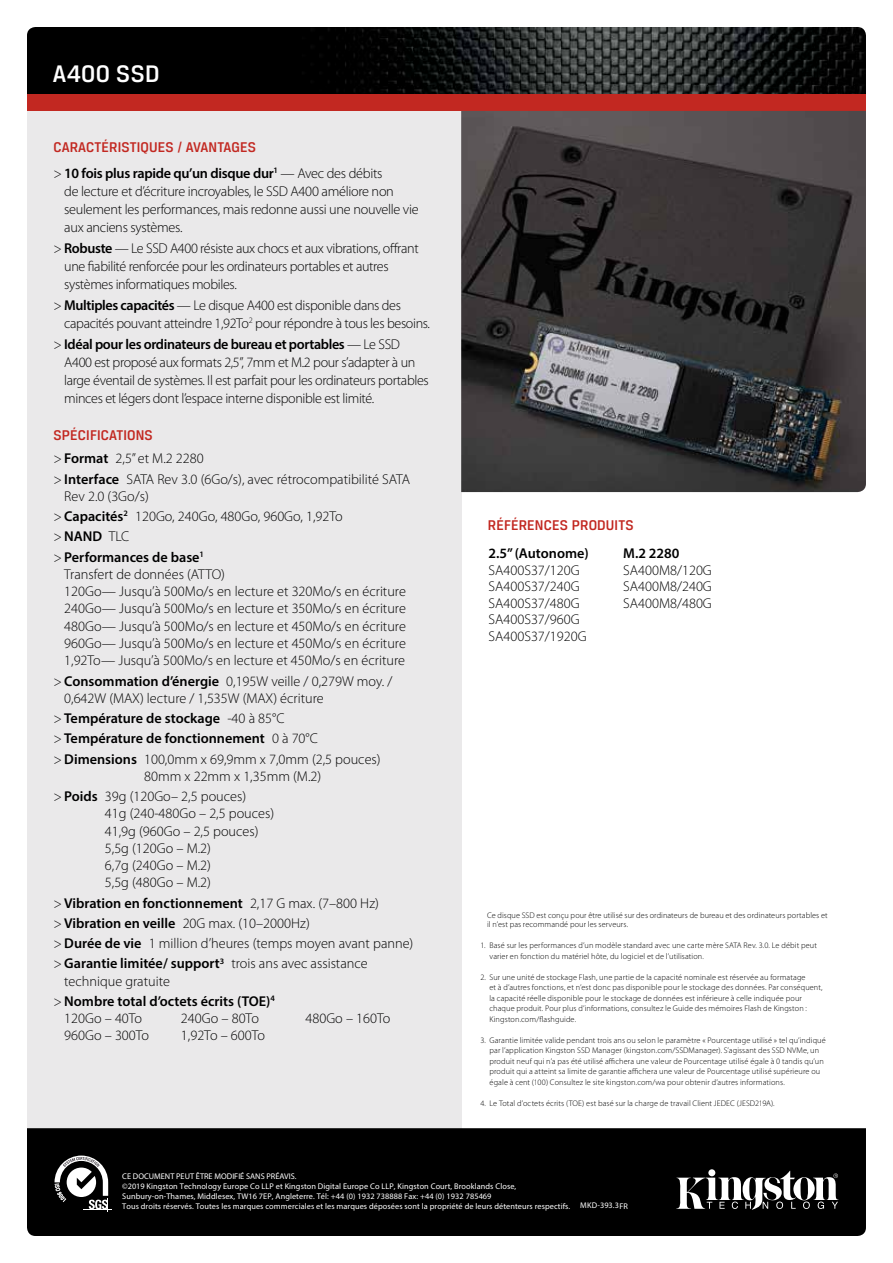
<style>
.page{position:relative;width:893px;height:1263px;background:#fff}
.page>*{position:absolute;margin:0;border:0;box-sizing:border-box;transform-origin:0 0}
.t1{font:500 25.5px "Breuer Text";letter-spacing:.01em;color:#fff}
.t2{font:500 15px "Breuer Text";letter-spacing:.01em;color:#c22821}
.t3{font:300 14.25px/17.2px "Myriad Pro";color:#000}
.t4{font:300 14.25px/18px "Myriad Pro";letter-spacing:-.025em;color:#000}
.t5{font:600 14.25px/20.2px "Myriad Pro";color:#000}
.t6{font:300 14.25px/18px "Myriad Pro";letter-spacing:-.02em;color:#000}
.t7{font:300 8.25px/10.5px "Myriad Pro";letter-spacing:.015em;color:#000}
.t8{font:8.25px/9.8px "Myriad Pro";letter-spacing:.01em;color:#fff}
.s1{font-stretch:condensed}
.s2{font-weight:600}
.s3{font-weight:300;font-stretch:condensed}
.s4{font-weight:300}
</style>
<div class="page">
<div style="left:27px;top:111px;width:434px;height:1028px;background:#e5e4e5"></div>
<div style="left:27px;top:1128px;width:839px;height:108px;background:#000"></div>
<svg style="left:676px;top:1171px;width:162px;height:39px"></svg>
<svg style="left:55px;top:1155px;width:57px;height:56px"></svg>
<img style="left:27px;top:27px;width:839px;height:67px">
<div style="left:27px;top:94px;width:839px;height:17px;background:#c22821"></div>
<img style="left:461px;top:111px;width:405px;height:381px">
<h1 class="t1" style="left:53px;top:60px;width:108px">A400 SSD</h1>
<h2 class="t2" style="left:53px;top:139px;width:204px">CARACTÉRISTIQUES / AVANTAGES</h2>
<h3 class="t6" style="left:64px;top:164px;width:356px;text-indent:-11px"><span class="s1">&gt;</span> <span class="s2">10 fois plus rapide qu’un disque dur</span><sup>1</sup> — Avec des débits<br>de lecture et d’écriture incroyables, le SSD A400 améliore non seulement les performances, mais redonne aussi une nouvelle vie aux anciens systèmes.</h3>
<h3 class="t4" style="left:64px;top:239px;width:356px;text-indent:-11px"><span class="s1">&gt;</span> <span class="s2">Robuste</span> — Le SSD A400 résiste aux chocs et aux vibrations, offrant une fiabilité renforcée pour les ordinateurs portables et autres systèmes informatiques mobiles.</h3>
<h3 class="t4" style="left:64px;top:296px;width:367px;text-indent:-11px"><span class="s1">&gt;</span> <span class="s2">Multiples capacités</span> — Le disque A400 est disponible dans des capacités pouvant atteindre 1,92To<sup>2</sup> pour répondre à tous les besoins.</h3>
<p class="t4" style="left:64px;top:335px;width:366px;text-indent:-11px"><span class="s1">&gt;</span> <span class="s2">Idéal pour les ordinateurs de bureau et portables</span> — Le SSD A400 est proposé aux formats 2,5”, 7mm et M.2 pour s’adapter à un large éventail de systèmes. Il est parfait pour les ordinateurs portables minces et légers dont l’espace interne disponible est limité.</p>
<h2 class="t2" style="left:53px;top:427px;width:101px">SPÉCIFICATIONS</h2>
<h3 class="t3" style="left:53px;top:448px;width:358px;line-height:20.2px"><span class="s1">&gt;</span> <span class="s2">Format</span> 2,5” et M.2 2280<br><span class="s1">&gt;</span> <span class="s2">Interface</span> SATA Rev 3.0 (6Go/s), avec rétrocompatibilité SATA</h3>
<h3 class="t3" style="left:53px;top:486px;width:291px;line-height:20.2px;text-indent:11px">Rev 2.0 (3Go/s)<br><span class="s1">&gt;</span> <span class="s2">Capacités</span><sup>2</sup> 120Go, 240Go, 480Go, 960Go, 1,92To <span class="s1">&gt;</span> <span class="s2">NAND</span> TLC<br><span class="s1">&gt;</span> <span class="s2">Performances de base</span><sup>1</sup></h3>
<p class="t3" style="left:64px;top:565px;width:343px">Transfert de données (ATTO)<br>120Go— Jusqu’à 500Mo/s en lecture et 320Mo/s en écriture 240Go— Jusqu’à 500Mo/s en lecture et 350Mo/s en écriture 480Go— Jusqu’à 500Mo/s en lecture et 450Mo/s en écriture 960Go— Jusqu’à 500Mo/s en lecture et 450Mo/s en écriture 1,92To— Jusqu’à 500Mo/s en lecture et 450Mo/s en écriture</p>
<h3 class="t3" style="left:64px;top:672px;width:330px;text-indent:-11px"><span class="s1">&gt;</span> <span class="s2">Consommation d’énergie</span> 0,195W veille / 0,279W moy. /<br>0,642W (MAX) lecture / 1,535W (MAX) écriture</h3>
<h3 class="t5" style="left:53px;top:708px;width:329px"><span class="s3">&gt;</span> Température de stockage <span class="s4">-40 à 85°C<br></span><span class="s3">&gt;</span> Température de fonctionnement <span class="s4">0 à 70°C<br></span><span class="s3">&gt;</span> Dimensions <span class="s4">100,0mm x 69,9mm x 7,0mm (2,5 pouces)</span></h3>
<h3 class="t3" style="left:53px;top:766px;width:269px;line-height:20.2px;text-indent:91px">80mm x 22mm x 1,35mm (M.2) <span class="s1">&gt;</span> <span class="s2">Poids</span> 39g (120Go– 2,5 pouces)</h3>
<h3 class="t3" style="left:105px;top:805px;width:171px">41g (240-480Go – 2,5 pouces)<br>41,9g (960Go – 2,5 pouces)<br>5,5g (120Go – M.2)<br>6,7g (240Go – M.2)<br>5,5g (480Go – M.2)</h3>
<h3 class="t3" style="left:53px;top:892px;width:361px;line-height:20.2px"><span class="s1">&gt;</span> <span class="s2">Vibration en fonctionnement</span> 2,17 G max. (7–800 Hz)<br><span class="s1">&gt;</span> <span class="s2">Vibration en veille</span> 20G max. (10–2000Hz)<br><span class="s1">&gt;</span> <span class="s2">Durée de vie</span> 1 million d’heures (temps moyen avant panne) <span class="s1">&gt;</span> <span class="s2">Garantie limitée/ support</span><sup>3</sup> trois ans avec assistance</h3>
<h3 class="t5" style="left:53px;top:970px;width:223px;text-indent:11px"><span class="s4">technique gratuite<br></span><span class="s3">&gt;</span> Nombre total d’octets écrits (TOE)<sup>4</sup></h3>
<h3 class="t3" style="left:64px;top:1009px;width:79px">120Go – 40To</h3>
<h3 class="t3" style="left:181px;top:1009px;width:79px">240Go – 80To</h3>
<h3 class="t3" style="left:305px;top:1009px;width:86px">480Go – 160To</h3>
<h3 class="t3" style="left:64px;top:1027px;width:86px">960Go – 300To</h3>
<h3 class="t3" style="left:181px;top:1027px;width:86px">1,92To – 600To</h3>
<h2 class="t2" style="left:488px;top:516px;width:147px">RÉFÉRENCES PRODUITS</h2>
<h3 class="t5" style="left:489px;top:543px;width:102px">2.5” (Autonome)</h3>
<h3 class="t3" style="left:489px;top:561px;width:100px;line-height:16.5px">SA400S37/120G<br>SA400S37/240G<br>SA400S37/480G<br>SA400S37/960G<br>SA400S37/1920G</h3>
<h3 class="t5" style="left:623px;top:543px;width:58px">M.2 2280</h3>
<h3 class="t3" style="left:623px;top:561px;width:90px;line-height:16.5px;text-align:justify">SA400M8/120G SA400M8/240G SA400M8/480G</h3>
<p class="t7" style="left:487px;top:911px;width:342px;line-height:9px">Ce disque SSD est conçu pour être utilisé sur des ordinateurs de bureau et des ordinateurs portables et il n’est pas recommandé pour les serveurs.</p>
<p class="t7" style="left:489px;top:940px;width:329px;text-indent:-9px">1. Basé sur les performances d’un modèle standard avec une carte mère SATA Rev. 3.0. Le débit peut varier en fonction du matériel hôte, du logiciel et de l’utilisation.</p>
<p class="t7" style="left:489px;top:972px;width:335px;text-indent:-9px">2. Sur une unité de stockage Flash, une partie de la capacité nominale est réservée au formatage<br>et à d’autres fonctions, et n’est donc pas disponible pour le stockage des données. Par conséquent, la capacité réelle disponible pour le stockage de données est inférieure à celle indiquée pour chaque produit. Pour plus d’informations, consultez le Guide des mémoires Flash de Kingston :<br>Kingston.com/flashguide.</p>
<p class="t7" style="left:489px;top:1035px;width:338px;text-indent:-9px">3. Garantie limitée valide pendant trois ans ou selon le paramètre « Pourcentage utilisé » tel qu’indiqué par l’application Kingston SSD Manager (kingston.com/SSDManager). S’agissant des SSD NVMe, un produit neuf qui n’a pas été utilisé affichera une valeur de Pourcentage utilisé égale à 0 tandis qu’un produit qui a atteint sa limite de garantie affichera une valeur de Pourcentage utilisé supérieure ou égale à cent (100) Consultez le site kingston.com/wa pour obtenir d’autres informations.</p>
<p class="t7" style="left:480px;top:1098px;width:296px">4. Le Total d’octets écrits (TOE) est basé sur la charge de travail Client JEDEC (JESD219A).</p>
<p class="t8" style="left:122px;top:1171px;width:450px">CE DOCUMENT PEUT ÊTRE MODIFIÉ SANS PRÉAVIS.<br>©2019 Kingston Technology Europe Co LLP et Kingston Digital Europe Co LLP, Kingston Court, Brooklands Close, Sunbury-on-Thames, Middlesex, TW16 7EP, Angleterre. Tél: +44 (0) 1932 738888 Fax: +44 (0) 1932 785469<br>Tous droits réservés. Toutes les marques commerciales et les marques déposées sont la propriété de leurs détenteurs respectifs.</p>
<p class="t8" style="left:580px;top:1200px;width:49px">MKD-393.3FR</p>
</div>
